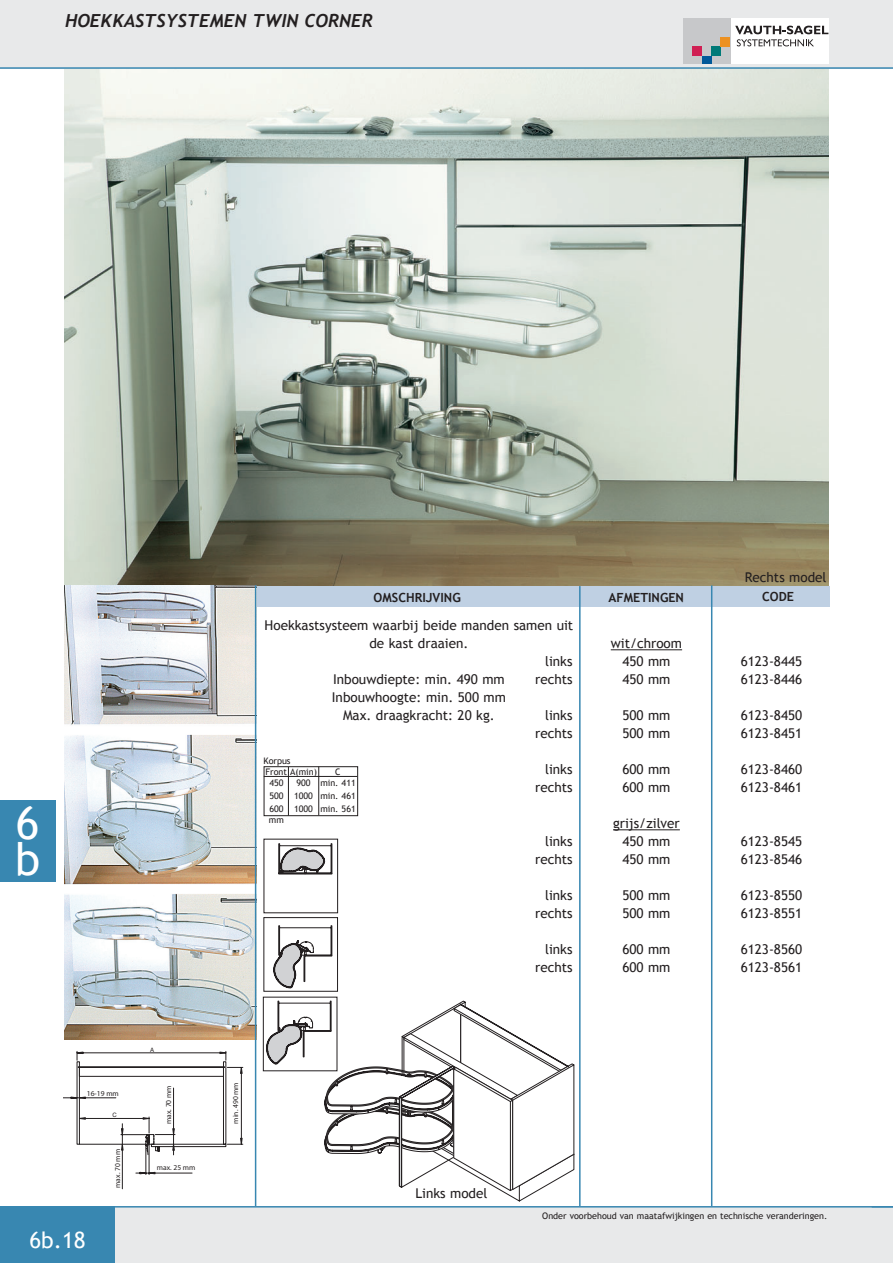
<style>
.page{position:relative;width:893px;height:1263px;background:#fff}
.page>*{position:absolute;margin:0;border:0;box-sizing:border-box;transform-origin:0 0}
.t1{font:45px/36px "Trebuchet MS";color:#fff}
.t2{font:22.5px "Trebuchet MS";color:#fff}
.t3{font:italic 700 18px "Trebuchet";color:#231f20}
.t4{font:13.5px/18px "Trebuchet MS";color:#231f20}
.t5{font:700 12.6px "Trebuchet MS";color:#231f20}
.t6{font:9px/12.8px "Trebuchet MS";color:#231f20}
.t7{font:7.5px/13.5px "Sans Cond";color:#231f20}
.t8{font:700 7.5px "Sans Cond";color:#231f20}
.t9{font:6px "Helvetica";color:#231f20}
</style>
<div class="page">
<div style="left:0;top:0;width:893px;height:68px;background:#e8e9ea"></div>
<img style="left:65px;top:69px;width:764px;height:517px">
<div style="left:256px;top:586px;width:573px;height:20px;background:#bfd0e3"></div>
<hr style="left:579px;top:586px;width:2px;height:621px;background:#3887b1">
<hr style="left:711px;top:585px;width:1px;height:621px;background:#3887b1">
<hr style="left:611px;top:649px;width:71px;height:1px;background:#231f20">
<hr style="left:613px;top:829px;width:67px;height:1px;background:#231f20">
<img style="left:65px;top:586px;width:190px;height:453px">
<svg style="left:262px;top:996px;width:76px;height:76px"></svg>
<div style="left:263px;top:997px;width:74px;height:74px;border:1px solid #231f20"></div>
<svg style="left:274px;top:926px;width:58px;height:62px"></svg>
<div style="left:263px;top:917px;width:75px;height:75px;border:1px solid #231f20"></div>
<div style="left:279px;top:843px;width:1px;height:30px;border:1px solid #231f20"></div>
<div style="left:331px;top:843px;width:1px;height:30px;border:1px solid #231f20"></div>
<hr style="left:280px;top:845px;width:51px;height:1px;background:#231f20">
<svg style="left:279px;top:847px;width:53px;height:27px"></svg>
<svg style="left:266px;top:1001px;width:308px;height:200px"></svg>
<svg style="left:64px;top:1051px;width:179px;height:138px"></svg>
<div style="left:264px;top:766px;width:94px;height:50px;border:1px solid #231f20"></div>
<hr style="left:288px;top:767px;width:1px;height:49px;background:#231f20">
<hr style="left:318px;top:767px;width:1px;height:48px;background:#231f20">
<hr style="left:264px;top:776px;width:93px;height:1px;background:#231f20">
<hr style="left:255px;top:585px;width:1px;height:622px;background:#3887b1">
<div style="left:683px;top:18px;width:145px;height:45px;background:#fff"></div>
<div style="left:683px;top:18px;width:47px;height:45px;background:#c7c8ca"></div>
<div style="left:702px;top:56px;width:9px;height:7px;background:#00599a"></div>
<div style="left:692px;top:46px;width:10px;height:10px;background:#d01f53"></div>
<div style="left:711px;top:46px;width:10px;height:10px;background:#007a78"></div>
<div style="left:721px;top:37px;width:9px;height:9px;background:#ec9121"></div>
<svg style="left:735px;top:26px;width:93px;height:20px"></svg>
<div style="left:62px;top:1206px;width:831px;height:57px;background:#e8e9ea"></div>
<div style="left:0;top:1206px;width:115px;height:57px;background:#3887b1"></div>
<hr style="left:0;top:1206px;width:893px;height:1px;background:#3887b1">
<div style="left:0;top:800px;width:55px;height:82px;background:#3887b1"></div>
<hr style="left:0;top:67px;width:893px;height:2px;background:#3887b1">
<h3 class="t3" style="left:65px;top:9px;width:309px">HOEKKASTSYSTEMEN TWIN CORNER</h3>
<h1 class="t1" style="left:15px;top:805px;width:27px">6 b</h1>
<p class="t5" style="left:374px;top:589px;width:89px">OMSCHRIJVING</p>
<p class="t5" style="left:608px;top:589px;width:77px">AFMETINGEN</p>
<p class="t4" style="left:611px;top:634px;width:73px;text-align:center">wit/chroom<br>450 mm<br>450 mm</p>
<p class="t4" style="left:622px;top:706px;width:50px">500 mm<br>500 mm</p>
<p class="t4" style="left:622px;top:760px;width:50px">600 mm<br>600 mm</p>
<p class="t4" style="left:613px;top:814px;width:68px;text-align:center">grijs/zilver<br>450 mm<br>450 mm</p>
<p class="t4" style="left:622px;top:886px;width:50px">500 mm<br>500 mm</p>
<p class="t4" style="left:622px;top:940px;width:50px">600 mm<br>600 mm</p>
<p class="t4" style="left:265px;top:616px;width:310px;text-align:center">Hoekkastsysteem waarbij beide manden samen uit de kast draaien.</p>
<p class="t4" style="left:332px;top:670px;width:176px;text-align:center">Inbouwdiepte: min. 490 mm<br>Inbouwhoogte: min. 500 mm<br>Max. draagkracht: 20 kg.</p>
<p class="t4" style="left:535px;top:652px;width:39px;text-align:right">links rechts</p>
<p class="t4" style="left:535px;top:706px;width:39px;text-align:right">links rechts</p>
<p class="t4" style="left:535px;top:760px;width:39px;text-align:right">links rechts</p>
<p class="t8" style="left:349px;top:675px;width:6px">C</p>
<p class="t7" style="left:341px;top:686px;width:28px">min. 411</p>
<p class="t7" style="left:341px;top:713px;width:29px">min. 561</p>
<p class="t7" style="left:453px;top:687px;width:33px">16-19 mm</p>
<p class="t9" style="left:478px;top:710px;width:6px">C</p>
<p class="t8" style="left:349px;top:696px;width:6px">C</p>
<p class="t7" style="left:341px;top:707px;width:28px">min. 411</p>
<p class="t7" style="left:453px;top:708px;width:33px">16-19 mm</p>
<p class="t7" style="left:341px;top:696px;width:29px">min. 411 min. 461</p>
<p class="t6" style="left:264px;top:755px;width:55px;line-height:10.6px">Korpus<br>Front A(min)</p>
<p class="t6" style="left:335px;top:765px;width:7px">C</p>
<p class="t6" style="left:269px;top:777px;width:16px;text-align:justify">450<br>500<br>600</p>
<p class="t6" style="left:294px;top:777px;width:20px">900<br>1000<br>1000</p>
<p class="t6" style="left:320px;top:777px;width:37px;text-align:justify">min. 411 min. 461 min. 561</p>
<p class="t6" style="left:269px;top:814px;width:16px">mm</p>
<p class="t7" style="left:523px;top:782px;width:40px">max. 25 mm</p>
<p class="t4" style="left:535px;top:832px;width:39px;text-align:right">links rechts</p>
<p class="t4" style="left:535px;top:886px;width:39px;text-align:right">links rechts</p>
<p class="t4" style="left:535px;top:940px;width:39px;text-align:right">links rechts</p>
<p class="t4" style="left:745px;top:569px;width:83px">Rechts model</p>
<p class="t5" style="left:762px;top:589px;width:33px">CODE</p>
<p class="t4" style="left:741px;top:652px;width:63px">6123-8445<br>6123-8446</p>
<p class="t4" style="left:741px;top:706px;width:63px">6123-8450<br>6123-8451</p>
<p class="t4" style="left:741px;top:760px;width:63px">6123-8460<br>6123-8461</p>
<p class="t4" style="left:741px;top:832px;width:63px">6123-8545<br>6123-8546</p>
<p class="t4" style="left:741px;top:886px;width:63px">6123-8550<br>6123-8551</p>
<p class="t4" style="left:741px;top:940px;width:63px">6123-8560<br>6123-8561</p>
<p class="t9" style="left:150px;top:1044px;width:6px">A</p>
<p class="t7" style="left:87px;top:1086px;width:33px">16-19 mm</p>
<p class="t7" style="left:229px;top:1123px;width:43px;rotate:-90deg">min. 490 mm</p>
<p class="t7" style="left:162px;top:1124px;width:40px;rotate:-90deg">max. 70 mm</p>
<p class="t9" style="left:112px;top:1109px;width:6px">C</p>
<p class="t7" style="left:111px;top:1188px;width:40px;rotate:-90deg">max. 70 mm</p>
<p class="t7" style="left:157px;top:1161px;width:40px">max. 25 mm</p>
<p class="t4" style="left:415px;top:1184px;width:74px">Links model</p>
<p class="t6" style="left:542px;top:1209px;width:287px">Onder voorbehoud van maatafwijkingen en technische veranderingen.</p>
<h2 class="t2" style="left:29px;top:1227px;width:58px">6b.18</h2>
</div>
